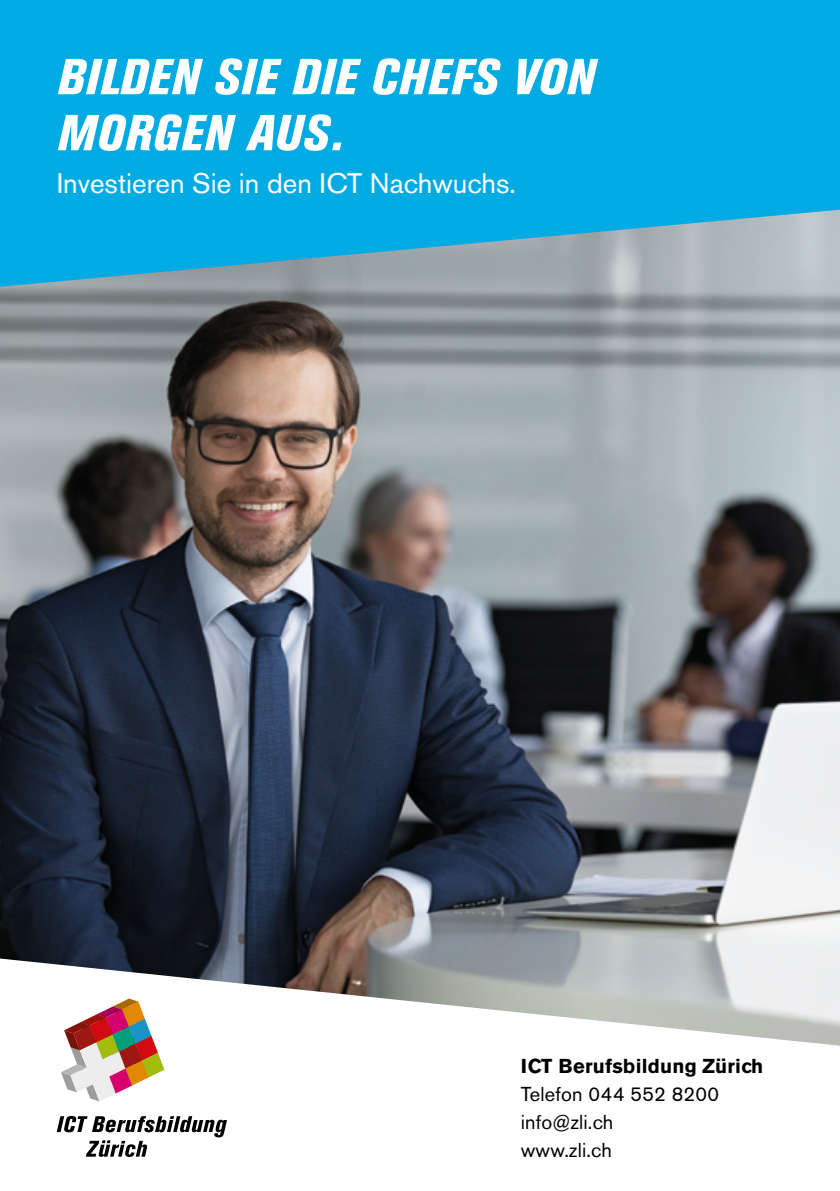
<style>
.page{position:relative;width:840px;height:1191px;background:#fff}
.page>*{position:absolute;margin:0;border:0;box-sizing:border-box;transform-origin:0 0}
.t1{font:italic 800 condensed 50px/56px "Akzidenz Grotesk BE";letter-spacing:.02em;color:#fff}
.t2{font:28px "Akzidenz Grotesk BE";color:#fff}
.t3{font:20px/28px "Akzidenz Grotesk BE";letter-spacing:.01em;color:#000}
.t4{font:700 20px "Akzidenz Grotesk BE";letter-spacing:.01em;color:#000}
</style>
<div class="page">
<img style="left:0;top:287px;width:839px;height:758px">
<svg style="left:61px;top:998px;width:103px;height:103px"></svg>
<svg style="left:57px;top:1116px;width:170px;height:41px"></svg>
<svg style="left:0;top:0;width:839px;height:287px;background:#16abdd"></svg>
<h1 class="t1" style="left:57px;top:50px;width:538px">BILDEN SIE DIE CHEFS VON<br>MORGEN AUS.</h1>
<h2 class="t2" style="left:57px;top:167px;width:460px">Investieren Sie in den ICT Nachwuchs.</h2>
<p class="t4" style="left:520px;top:1054px;width:244px">ICT Berufsbildung Zürich</p>
<p class="t3" style="left:520px;top:1080px;width:199px">Telefon 044 552 8200 info@zli.ch<br>www.zli.ch</p>
</div>
